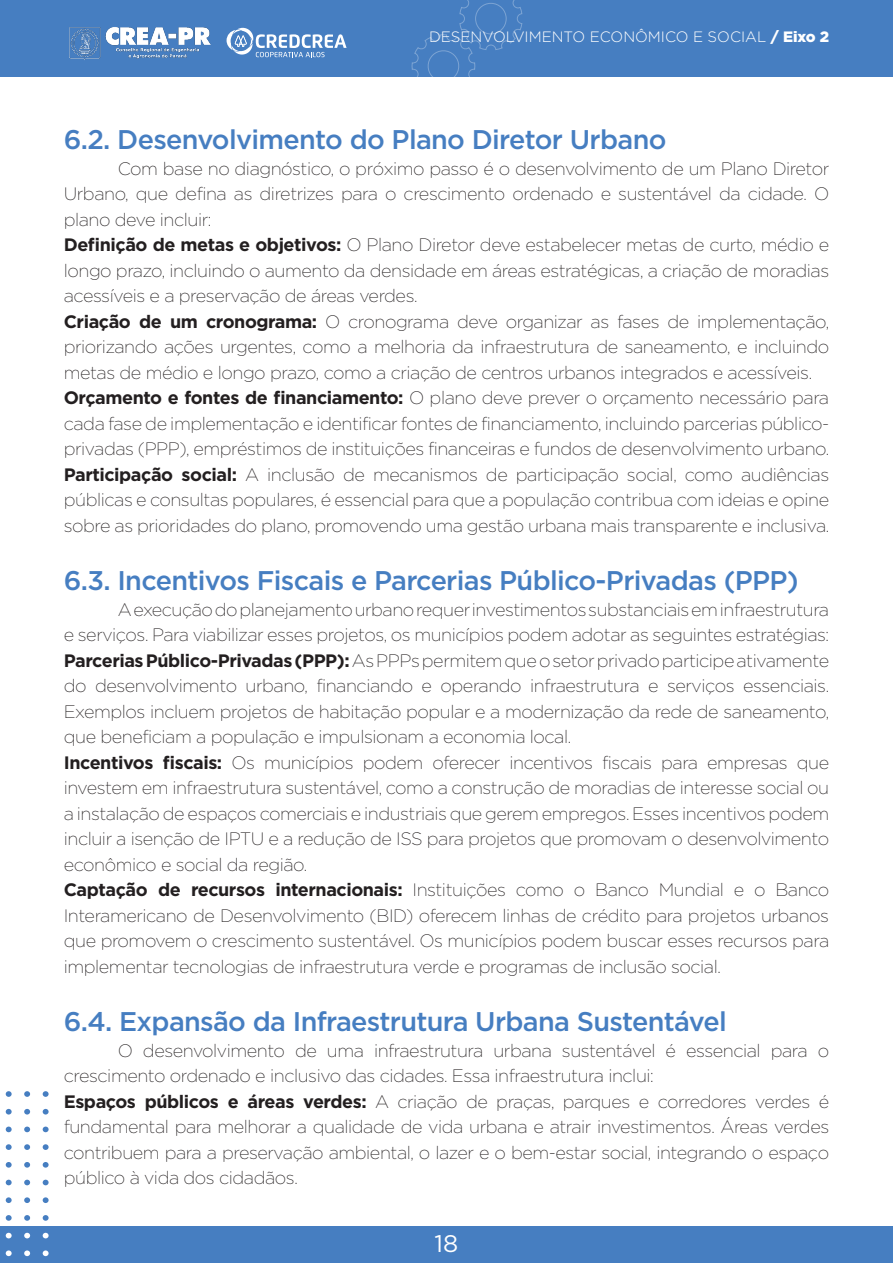
<style>
.page{position:relative;width:893px;height:1263px;background:#fff}
.page>*{position:absolute;margin:0;border:0;box-sizing:border-box;transform-origin:0 0}
.t1{font:500 27px "Gotham";letter-spacing:-.025em;color:#467ec1}
.t2{font:24px "Gotham";color:#fff}
.t3{font:200 18px/25.5px "Gotham";letter-spacing:-.025em;color:#231f20}
.t4{font:300 15px "Gotham";color:#fff}
.s1{font-weight:900}
.s2{font-weight:700}
</style>
<div class="page">
<div style="left:0;top:0;width:893px;height:77px;background:#467ec1"></div>
<div style="left:0;top:1226px;width:893px;height:37px;background:#467ec1"></div>
<svg style="left:412px;top:0;width:111px;height:77px"></svg>
<svg style="left:43px;top:1091px;width:6px;height:6px"></svg>
<svg style="left:43px;top:1109px;width:6px;height:5px"></svg>
<svg style="left:43px;top:1126px;width:6px;height:6px"></svg>
<svg style="left:43px;top:1144px;width:6px;height:6px"></svg>
<svg style="left:43px;top:1162px;width:6px;height:5px"></svg>
<svg style="left:43px;top:1180px;width:6px;height:5px"></svg>
<svg style="left:43px;top:1197px;width:6px;height:6px"></svg>
<svg style="left:43px;top:1215px;width:6px;height:6px"></svg>
<svg style="left:43px;top:1233px;width:6px;height:5px"></svg>
<svg style="left:43px;top:1250px;width:6px;height:6px"></svg>
<svg style="left:24px;top:1091px;width:6px;height:6px"></svg>
<svg style="left:24px;top:1109px;width:6px;height:5px"></svg>
<svg style="left:24px;top:1126px;width:6px;height:6px"></svg>
<svg style="left:24px;top:1144px;width:6px;height:6px"></svg>
<svg style="left:24px;top:1162px;width:6px;height:5px"></svg>
<svg style="left:24px;top:1180px;width:6px;height:5px"></svg>
<svg style="left:24px;top:1197px;width:6px;height:6px"></svg>
<svg style="left:24px;top:1215px;width:6px;height:6px"></svg>
<svg style="left:24px;top:1233px;width:6px;height:5px"></svg>
<svg style="left:24px;top:1250px;width:6px;height:6px"></svg>
<svg style="left:6px;top:1091px;width:6px;height:6px"></svg>
<svg style="left:6px;top:1109px;width:6px;height:5px"></svg>
<svg style="left:6px;top:1126px;width:6px;height:6px"></svg>
<svg style="left:6px;top:1144px;width:6px;height:6px"></svg>
<svg style="left:6px;top:1162px;width:6px;height:5px"></svg>
<svg style="left:6px;top:1180px;width:6px;height:5px"></svg>
<svg style="left:6px;top:1197px;width:6px;height:6px"></svg>
<svg style="left:6px;top:1215px;width:6px;height:6px"></svg>
<svg style="left:6px;top:1233px;width:6px;height:5px"></svg>
<svg style="left:6px;top:1250px;width:6px;height:6px"></svg>
<img style="left:69px;top:27px;width:142px;height:33px">
<svg style="left:227px;top:28px;width:120px;height:29px"></svg>
<p class="t4" style="left:429px;top:27px;width:402px">DESENVOLVIMENTO ECONÔMICO E SOCIAL <span class="s1">/ Eixo 2</span></p>
<h1 class="t1" style="left:64px;top:122px;width:604px">6.2. Desenvolvimento do Plano Diretor Urbano</h1>
<p class="t3" style="left:64px;top:155px;width:767px;text-indent:54px">Com base no diagnóstico, o próximo passo é o desenvolvimento de um Plano Diretor Urbano, que defina as diretrizes para o crescimento ordenado e sustentável da cidade. O plano deve incluir:<br><span class="s2">Definição de metas e objetivos:</span> O Plano Diretor deve estabelecer metas de curto, médio e longo prazo, incluindo o aumento da densidade em áreas estratégicas, a criação de moradias acessíveis e a preservação de áreas verdes.<br><span class="s2">Criação de um cronograma:</span> O cronograma deve organizar as fases de implementação, priorizando ações urgentes, como a melhoria da infraestrutura de saneamento, e incluindo metas de médio e longo prazo, como a criação de centros urbanos integrados e acessíveis.<br><span class="s2">Orçamento e fontes de financiamento:</span> O plano deve prever o orçamento necessário para cada fase de implementação e identificar fontes de financiamento, incluindo parcerias público&shy;privadas (PPP), empréstimos de instituições financeiras e fundos de desenvolvimento urbano.<br><span class="s2">Participação social:</span> A inclusão de mecanismos de participação social, como audiências públicas e consultas populares, é essencial para que a população contribua com ideias e opine sobre as prioridades do plano, promovendo uma gestão urbana mais transparente e inclusiva.</p>
<h1 class="t1" style="left:64px;top:563px;width:737px">6.3. Incentivos Fiscais e Parcerias Público-Privadas (PPP)</h1>
<p class="t3" style="left:64px;top:596px;width:767px;text-indent:54px">A execução do planejamento urbano requer investimentos substanciais em infraestrutura e serviços. Para viabilizar esses projetos, os municípios podem adotar as seguintes estratégias:<br><span class="s2">Parcerias Público-Privadas (PPP):</span> As PPPs permitem que o setor privado participe ativamente do desenvolvimento urbano, financiando e operando infraestrutura e serviços essenciais.<br>Exemplos incluem projetos de habitação popular e a modernização da rede de saneamento, que beneficiam a população e impulsionam a economia local.<br><span class="s2">Incentivos fiscais:</span> Os municípios podem oferecer incentivos fiscais para empresas que investem em infraestrutura sustentável, como a construção de moradias de interesse social ou a instalação de espaços comerciais e industriais que gerem empregos. Esses incentivos podem incluir a isenção de IPTU e a redução de ISS para projetos que promovam o desenvolvimento econômico e social da região.<br><span class="s2">Captação de recursos internacionais:</span> Instituições como o Banco Mundial e o Banco Interamericano de Desenvolvimento (BID) oferecem linhas de crédito para projetos urbanos que promovem o crescimento sustentável. Os municípios podem buscar esses recursos para implementar tecnologias de infraestrutura verde e programas de inclusão social.</p>
<h1 class="t1" style="left:64px;top:1004px;width:664px">6.4. Expansão da Infraestrutura Urbana Sustentável</h1>
<p class="t3" style="left:64px;top:1037px;width:767px;text-indent:54px">O desenvolvimento de uma infraestrutura urbana sustentável é essencial para o crescimento ordenado e inclusivo das cidades. Essa infraestrutura inclui:<br><span class="s2">Espaços públicos e áreas verdes:</span> A criação de praças, parques e corredores verdes é fundamental para melhorar a qualidade de vida urbana e atrair investimentos. Áreas verdes contribuem para a preservação ambiental, o lazer e o bem-estar social, integrando o espaço público à vida dos cidadãos.</p>
<h2 class="t2" style="left:435px;top:1228px;width:25px">18</h2>
</div>
